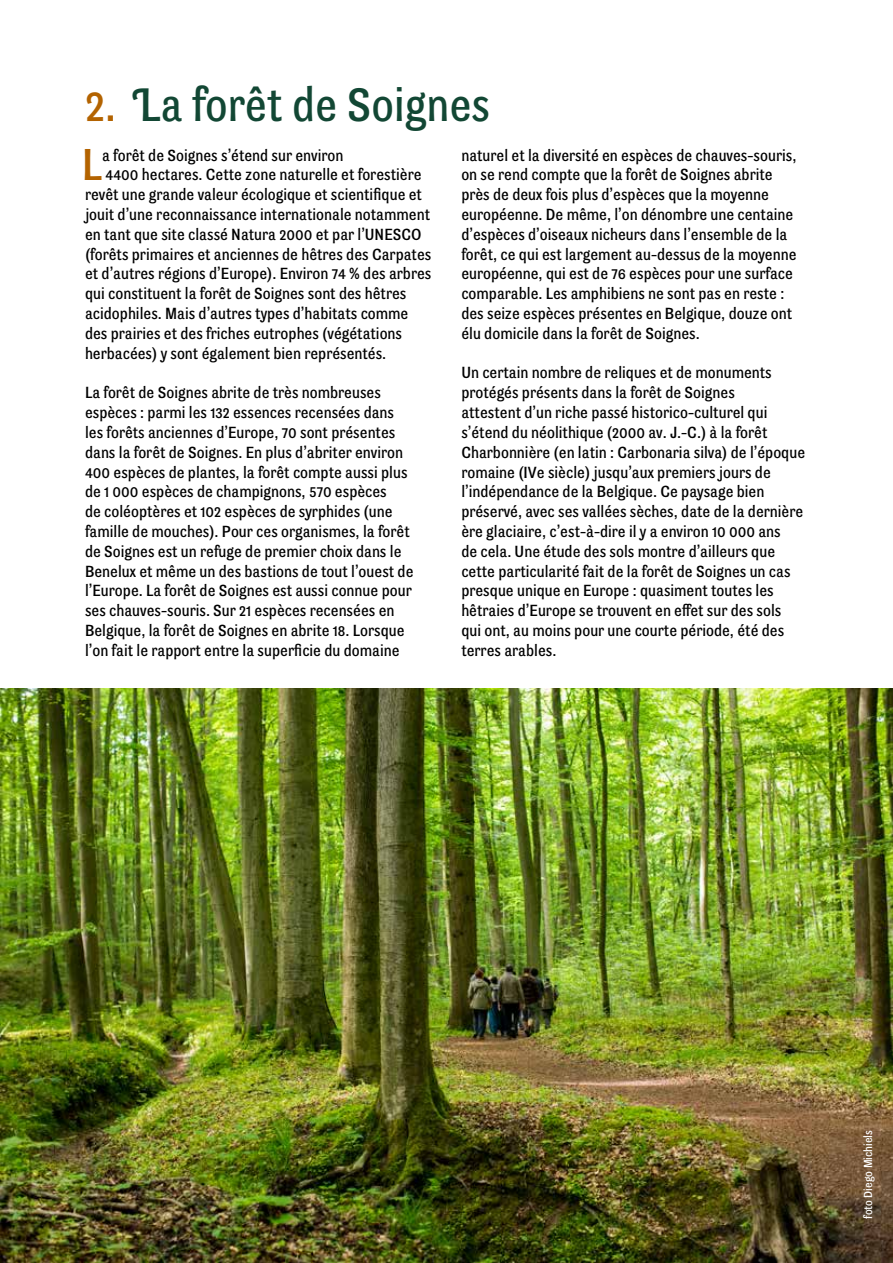
<style>
.page{position:relative;width:893px;height:1263px;background:#fff}
.page>*{position:absolute;margin:0;border:0;box-sizing:border-box;transform-origin:0 0}
.t1{font:48px "Son Grotesque";color:#124734}
.t2{font:45.6px "Son Grotesque";color:#b36300}
.t3{font:16.5px/19.8px "Son Grotesque";color:#000}
.t4{font:12px "Son Grotesque";color:#fff}
.s1{color:#b36300}
</style>
<div class="page">
<img style="left:0;top:689px;width:893px;height:574px">
<h1 class="t1" style="left:85px;top:78px;width:407px"><span class="s1">2.</span> La forêt de Soignes</h1>
<h2 class="t2" style="left:82px;top:139px;width:22px">L</h2>
<p class="t3" style="left:102px;top:145px;width:243px">a forêt de Soignes s’étend sur environ</p>
<p class="t3" style="left:461px;top:145px;width:337px">naturel et la diversité en espèces de chauves-souris, on se rend compte que la forêt de Soignes abrite près de deux fois plus d’espèces que la moyenne européenne. De même, l’on dénombre une centaine d’espèces d’oiseaux nicheurs dans l’ensemble de la forêt, ce qui est largement au-dessus de la moyenne européenne, qui est de 76 espèces pour une surface comparable. Les amphibiens ne sont pas en reste : des seize espèces présentes en Belgique, douze ont élu domicile dans la forêt de Soignes.</p>
<p class="t3" style="left:461px;top:363px;width:345px">Un certain nombre de reliques et de monuments protégés présents dans la forêt de Soignes<br>attestent d’un riche passé historico-culturel qui s’étend du néolithique (2000 av. J.-C.) à la forêt Charbonnière (en latin : Carbonaria silva) de l’époque romaine (IVe siècle) jusqu’aux premiers jours de l’indépendance de la Belgique. Ce paysage bien préservé, avec ses vallées sèches, date de la dernière ère glaciaire, c’est-à-dire il y a environ 10 000 ans<br>de cela. Une étude des sols montre d’ailleurs que cette particularité fait de la forêt de Soignes un cas presque unique en Europe : quasiment toutes les hêtraies d’Europe se trouvent en effet sur des sols qui ont, au moins pour une courte période, été des terres arables.</p>
<p class="t3" style="left:105px;top:165px;width:318px">4400 hectares. Cette zone naturelle et forestière</p>
<p class="t3" style="left:85px;top:185px;width:339px">revêt une grande valeur écologique et scientifique et</p>
<p class="t3" style="left:85px;top:204px;width:347px">jouit d’une reconnaissance internationale notamment</p>
<p class="t3" style="left:85px;top:224px;width:338px">en tant que site classé Natura 2000 et par l’UNESCO</p>
<p class="t3" style="left:85px;top:244px;width:348px">(forêts primaires et anciennes de hêtres des Carpates</p>
<p class="t3" style="left:85px;top:264px;width:348px">et d’autres régions d’Europe). Environ 74 % des arbres</p>
<p class="t3" style="left:85px;top:284px;width:323px">qui constituent la forêt de Soignes sont des hêtres</p>
<p class="t3" style="left:85px;top:303px;width:325px">acidophiles. Mais d’autres types d’habitats comme</p>
<p class="t3" style="left:85px;top:323px;width:319px">des prairies et des friches eutrophes (végétations</p>
<p class="t3" style="left:85px;top:343px;width:303px">herbacées) y sont également bien représentés.</p>
<p class="t3" style="left:85px;top:383px;width:330px">La forêt de Soignes abrite de très nombreuses espèces : parmi les 132 essences recensées dans les forêts anciennes d’Europe, 70 sont présentes dans la forêt de Soignes. En plus d’abriter environ 400 espèces de plantes, la forêt compte aussi plus de 1 000 espèces de champignons, 570 espèces<br>de coléoptères et 102 espèces de syrphides (une famille de mouches). Pour ces organismes, la forêt de Soignes est un refuge de premier choix dans le Benelux et même un des bastions de tout l’ouest de l’Europe. La forêt de Soignes est aussi connue pour ses chauves-souris. Sur 21 espèces recensées en Belgique, la forêt de Soignes en abrite 18. Lorsque l’on fait le rapport entre la superficie du domaine</p>
<p class="t4" style="left:861px;top:1219px;width:90px;rotate:-90deg">foto Diego Michiels</p>
</div>
